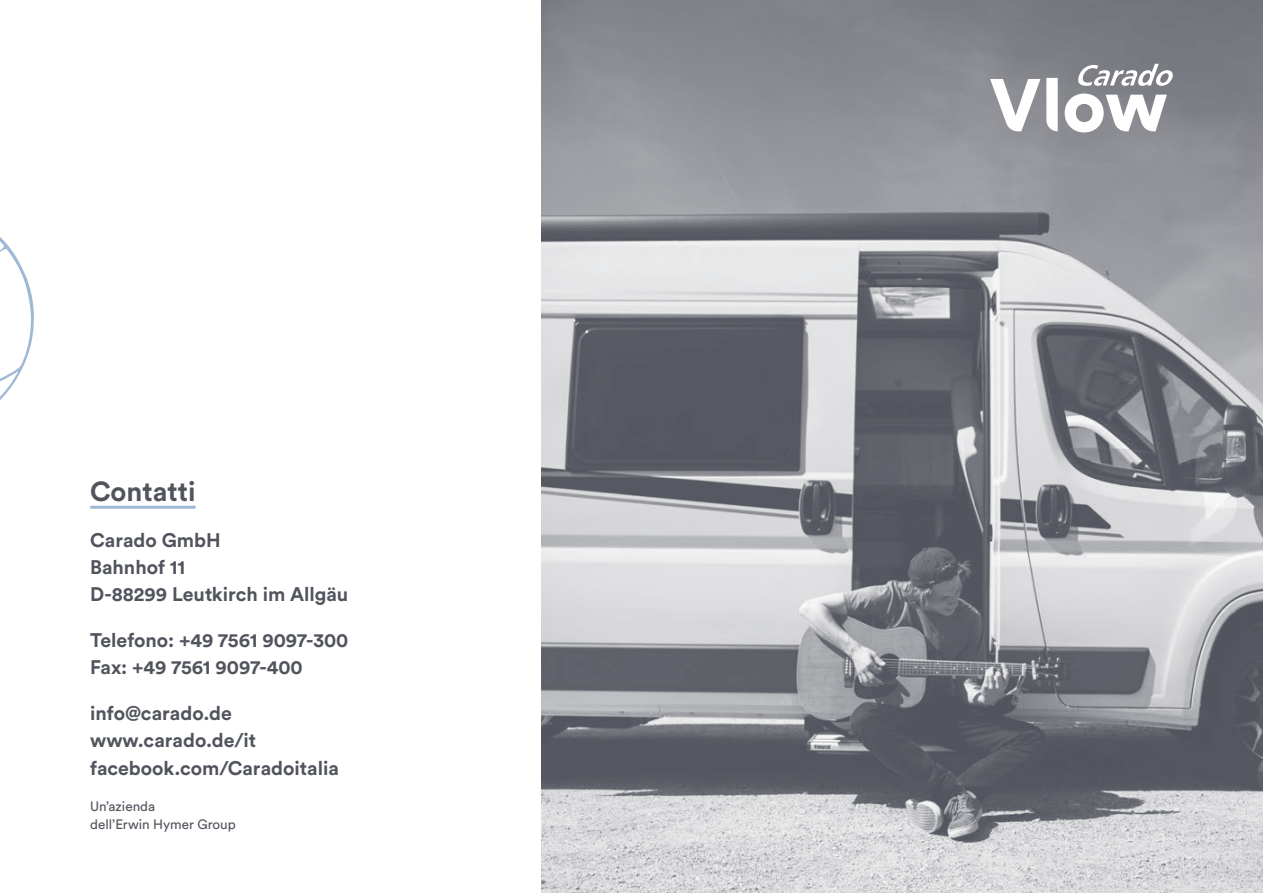
<style>
.page{position:relative;width:1263px;height:893px;background:#fff}
.page>*{position:absolute;margin:0;border:0;box-sizing:border-box;transform-origin:0 0}
.t1{font:700 27.3px "Circular Std";color:#51545d}
.t2{font:700 19.5px/27.3px "Circular Std";color:#51545d}
.t3{font:13.5px/18.3px "Circular Std";color:#51545d}
</style>
<div class="page">
<img style="left:541px;top:0;width:722px;height:893px">
<svg style="left:1076px;top:64px;width:98px;height:22px"></svg>
<svg style="left:990px;top:79px;width:50px;height:52px"></svg>
<svg style="left:1065px;top:94px;width:102px;height:38px"></svg>
<svg style="left:1046px;top:78px;width:12px;height:53px"></svg>
<hr style="left:90px;top:506px;width:106px;height:3px;background:#9eb9d5">
<svg style="left:0;top:237px;width:34px;height:163px"></svg>
<h1 class="t1" style="left:90px;top:474px;width:107px">Contatti</h1>
<p class="t2" style="left:90px;top:526px;width:260px">Carado GmbH<br>Bahnhof 11<br>D-88299 Leutkirch im Allgäu</p>
<p class="t2" style="left:90px;top:626px;width:260px">Telefono: +49 7561 9097-300<br>Fax: +49 7561 9097-400</p>
<p class="t2" style="left:90px;top:699px;width:250px">info@carado.de www.carado.de/it facebook.com/Caradoitalia</p>
<p class="t3" style="left:90px;top:797px;width:147px">Un’azienda<br>dell’Erwin Hymer Group</p>
</div>
